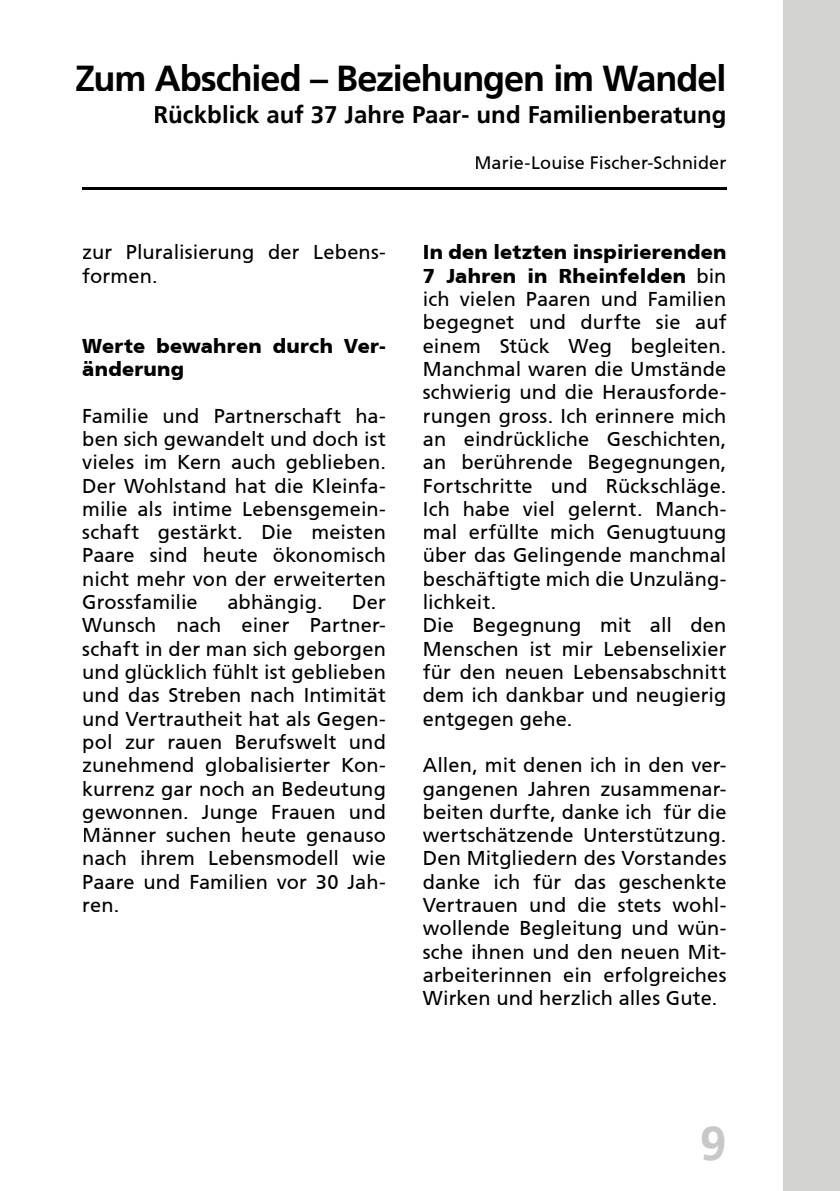
<style>
.page{position:relative;width:840px;height:1191px;background:#fff}
.page>*{position:absolute;margin:0;border:0;box-sizing:border-box;transform-origin:0 0}
.t1{font:700 48px "Frutiger LT";color:#c8c8c7}
.t2{font:700 36px "Frutiger LT";letter-spacing:-.03em;color:#000}
.t3{font:700 24px "Frutiger LT";color:#000}
.t4{font:20px/23.4px "Frutiger CE";letter-spacing:.005em;color:#000;text-align:justify}
.t5{font:900 20px/23.2px "Frutiger CE";letter-spacing:.01em;color:#000}
.t6{font:18px "Frutiger CE";letter-spacing:.005em;color:#000}
.s1{font-weight:900}
</style>
<div class="page">
<div style="left:782px;top:0;width:57px;height:1191px;background:#d3d3d2"></div>
<hr style="left:82px;top:187px;width:644px;height:2px;background:#000">
<h2 class="t2" style="left:75px;top:57px;width:652px">Zum Abschied – Beziehungen im Wandel</h2>
<p class="t3" style="left:153px;top:100px;width:574px">Rückblick auf 37 Jahre Paar- und Familienberatung</p>
<p class="t6" style="left:474px;top:152px;width:253px">Marie-Louise Fischer-Schnider</p>
<p class="t4" style="left:82px;top:241px;width:305px">zur Pluralisierung der Lebens&shy;formen.</p>
<p class="t5" style="left:82px;top:334px;width:305px">Werte bewahren durch Ver&shy;änderung</p>
<p class="t4" style="left:82px;top:404px;width:305px">Familie und Partnerschaft ha&shy;ben sich gewandelt und doch ist vieles im Kern auch geblieben.<br>Der Wohlstand hat die Kleinfa&shy;milie als intime Lebensgemein&shy;schaft gestärkt. Die meisten Paare sind heute ökonomisch nicht mehr von der erweiterten Grossfamilie</p>
<p class="t4" style="left:227px;top:590px;width:97px">abhängig.</p>
<p class="t4" style="left:82px;top:590px;width:305px;text-indent:270px">Der Wunsch nach einer Partner&shy;schaft in der man sich geborgen und glücklich fühlt ist geblieben und das Streben nach Intimität und Vertrautheit hat als Gegen&shy;pol zur rauen Berufswelt und zunehmend globalisierter Kon&shy;kurrenz gar noch an Bedeutung gewonnen. Junge Frauen und Männer suchen heute genauso nach ihrem Lebensmodell wie Paare und Familien vor 30 Jah&shy;ren.</p>
<p class="t4" style="left:422px;top:241px;width:305px;text-align:left"><span class="s1">In den letzten inspirierenden<br>7 Jahren in Rheinfelden</span> bin ich vielen Paaren und Familien begegnet und durfte sie auf einem Stück Weg begleiten.<br>Manchmal waren die Umstände schwierig und die Herausforde&shy;rungen gross. Ich erinnere mich an eindrückliche Geschichten, an berührende Begegnungen,<br>Fortschritte und Rückschläge.<br>Ich habe viel gelernt. Manch&shy;mal erfüllte mich Genugtuung über das Gelingende manchmal beschäftigte mich die Unzuläng&shy;lichkeit.<br>Die Begegnung mit all den<br>Menschen ist mir Lebenselixier für den neuen Lebensabschnitt dem ich dankbar und neugierig entgegen gehe.</p>
<p class="t4" style="left:422px;top:753px;width:305px">Allen, mit denen ich in den ver&shy;gangenen Jahren zusammenar&shy;beiten durfte, danke ich für die wertschätzende Unterstützung.<br>Den Mitgliedern des Vorstandes danke ich für das geschenkte Vertrauen und die stets wohl&shy;wollende Begleitung und wün&shy;sche ihnen und den neuen Mit&shy;arbeiterinnen ein erfolgreiches Wirken und herzlich alles Gute.</p>
<h1 class="t1" style="left:699px;top:1114px;width:28px">9</h1>
</div>
